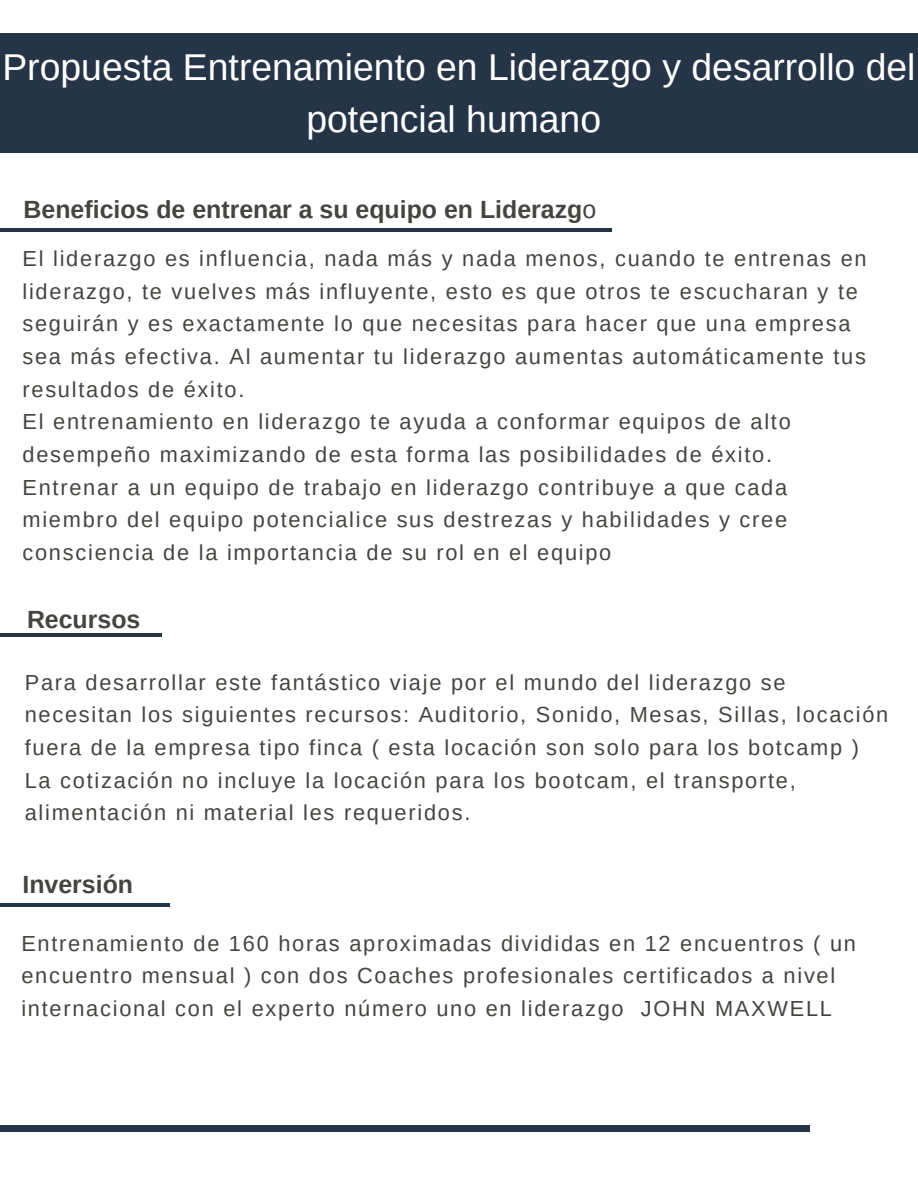
<style>
.page{position:relative;width:918px;height:1188px;background:#fff}
.page>*{position:absolute;margin:0;border:0;box-sizing:border-box;transform-origin:0 0}
.t1{font:37.35px/51.8px "Arimo";color:#fff;text-align:center}
.t2{font:700 24.9px "Arimo";color:#444440}
.t3{font:21.75px/32.7px "Arimo";letter-spacing:.08em;color:#444440}
.s1{font-weight:400}
</style>
<div class="page">
<div style="left:0;top:34px;width:918px;height:119px;background:#253447"></div>
<div style="left:0;top:1125px;width:810px;height:7px;background:#253447"></div>
<hr style="left:0;top:228px;width:612px;height:4px;background:#253447">
<hr style="left:0;top:633px;width:162px;height:4px;background:#253447">
<hr style="left:0;top:903px;width:170px;height:4px;background:#253447">
<h1 class="t1" style="left:2px;top:41px;width:915px">Propuesta Entrenamiento en Liderazgo y desarrollo del potencial humano</h1>
<p class="t2" style="left:24px;top:196px;width:574px">Beneficios de entrenar a su equipo en Liderazg<span class="s1">o</span></p>
<p class="t3" style="left:22px;top:242px;width:846px">El liderazgo es influencia, nada más y nada menos, cuando te entrenas en liderazgo, te vuelves más influyente, esto es que otros te escucharan y te seguirán y es exactamente lo que necesitas para hacer que una empresa sea más efectiva. Al aumentar tu liderazgo aumentas automáticamente tus resultados de éxito.<br>El entrenamiento en liderazgo te ayuda a conformar equipos de alto desempeño maximizando de esta forma las posibilidades de éxito.<br>Entrenar a un equipo de trabajo en liderazgo contribuye a que cada miembro del equipo potencialice sus destrezas y habilidades y cree consciencia de la importancia de su rol en el equipo</p>
<p class="t2" style="left:27px;top:605px;width:115px">Recursos</p>
<p class="t3" style="left:25px;top:666px;width:865px">Para desarrollar este fantástico viaje por el mundo del liderazgo se necesitan los siguientes recursos: Auditorio, Sonido, Mesas, Sillas, locación fuera de la empresa tipo finca ( esta locación son solo para los botcamp )<br>La cotización no incluye la locación para los bootcam, el transporte, alimentación ni material les requeridos.</p>
<p class="t2" style="left:22px;top:871px;width:112px">Inversión</p>
<p class="t3" style="left:21px;top:927px;width:836px">Entrenamiento de 160 horas aproximadas divididas en 12 encuentros ( un encuentro mensual ) con dos Coaches profesionales certificados a nivel internacional con el experto número uno en liderazgo JOHN MAXWELL</p>
</div>
